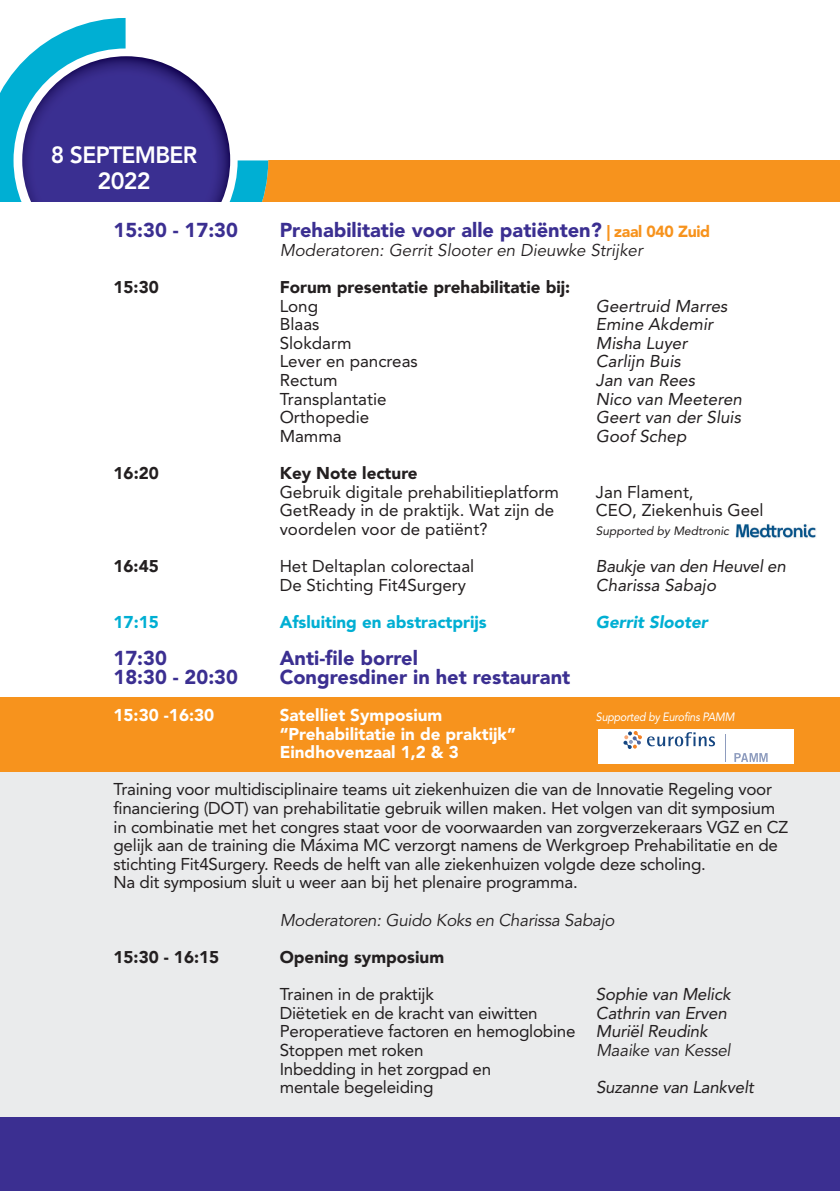
<style>
.page{position:relative;width:840px;height:1191px;background:#fff}
.page>*{position:absolute;margin:0;border:0;box-sizing:border-box;transform-origin:0 0}
.t1{font:800 23.4px/26.2px "Avenir LT Std";letter-spacing:-.03em;color:#fff;text-align:center}
.t2{font:900 20px "Avenir LT Std";color:#3b2f91}
.t3{font:17px/18.6px "Avenir LT Std";letter-spacing:-.015em;color:#231f20}
.t4{font:italic 17px "Avenir LT Std";color:#231f20}
.t5{font:italic 17px "Avenir LT Std";letter-spacing:-.015em;color:#231f20}
.t6{font:900 17px "Avenir";color:#231f20}
.t7{font:900 17px/18.6px "Avenir LT Std";color:#fff}
.t8{font:900 17px "Avenir LT Std";color:#00afd3}
.t9{font:italic 17px "Avenir LT Std";letter-spacing:-.02em;color:#231f20}
.t10{font:900 17px "Avenir LT Std";color:#231f20}
.t11{font:italic 900 17px "Avenir LT Std";color:#00afd3}
.t12{font:italic 12px "Avenir LT Std";letter-spacing:-.02em;color:#fff;scale:.9 1}
.t13{font:italic 12px "Avenir LT Std";color:#231f20}
.s1{font-size:16px;color:#f7931d}
.s2{font-style:italic}
</style>
<div class="page">
<div style="left:0;top:697px;width:839px;height:422px;background:#eaebec"></div>
<div style="left:57px;top:160px;width:782px;height:42px;background:#f7931d"></div>
<div style="left:0;top:1117px;width:839px;height:74px;background:#3b2f91"></div>
<svg style="left:0;top:18px;width:268px;height:184px"></svg>
<img style="left:22px;top:56px;width:208px;height:208px;border-radius:104px">
<div style="left:0;top:202px;width:420px;height:121px;background:#fff"></div>
<div style="left:0;top:697px;width:839px;height:75px;background:#f7931d"></div>
<div style="left:597px;top:729px;width:195px;height:35px;background:#fff"></div>
<svg style="left:734px;top:753px;width:33px;height:9px"></svg>
<svg style="left:623px;top:731px;width:91px;height:18px"></svg>
<img style="left:735px;top:524px;width:80px;height:14px">
<h1 class="t1" style="left:51px;top:142px;width:148px">8 SEPTEMBER<br>2022</h1>
<p class="t2" style="left:113px;top:218px;width:126px">15:30 - 17:30</p>
<p class="t2" style="left:279px;top:218px;width:432px">Prehabilitatie voor alle patiënten? <span class="s1">| zaal 040 Zuid</span></p>
<p class="t5" style="left:279px;top:240px;width:364px">Moderatoren: Gerrit Slooter en Dieuwke Strijker</p>
<p class="t6" style="left:113px;top:272px;width:47px">15:30</p>
<p class="t6" style="left:279px;top:272px;width:292px">Forum presentatie prehabilitatie bij:</p>
<p class="t3" style="left:279px;top:296px;width:40px">Long</p>
<p class="t4" style="left:595px;top:296px;width:133px">Geertruid Marres</p>
<p class="t3" style="left:279px;top:315px;width:41px">Blaas</p>
<p class="t4" style="left:595px;top:314px;width:119px">Emine Akdemir</p>
<p class="t3" style="left:279px;top:334px;width:73px">Slokdarm</p>
<p class="t4" style="left:595px;top:333px;width:93px">Misha Luyer</p>
<p class="t3" style="left:279px;top:352px;width:139px">Lever en pancreas</p>
<p class="t4" style="left:595px;top:352px;width:86px">Carlijn Buis</p>
<p class="t3" style="left:279px;top:371px;width:59px">Rectum</p>
<p class="t4" style="left:595px;top:370px;width:100px">Jan van Rees</p>
<p class="t3" style="left:279px;top:389px;width:108px">Transplantatie</p>
<p class="t4" style="left:595px;top:389px;width:147px">Nico van Meeteren</p>
<p class="t3" style="left:279px;top:408px;width:91px">Orthopedie</p>
<p class="t4" style="left:595px;top:407px;width:146px">Geert van der Sluis</p>
<p class="t3" style="left:279px;top:427px;width:64px">Mamma</p>
<p class="t4" style="left:595px;top:426px;width:92px">Goof Schep</p>
<p class="t6" style="left:113px;top:458px;width:47px">16:20</p>
<p class="t10" style="left:279px;top:463px;width:139px">Key Note lecture</p>
<p class="t3" style="left:279px;top:482px;width:280px">Gebruik digitale prehabilitieplatform</p>
<p class="t3" style="left:595px;top:482px;width:99px">Jan Flament,</p>
<p class="t3" style="left:279px;top:501px;width:276px">GetReady in de praktijk. Wat zijn de</p>
<p class="t3" style="left:595px;top:501px;width:169px">CEO, Ziekenhuis Geel</p>
<p class="t3" style="left:279px;top:520px;width:209px">voordelen voor de patiënt?</p>
<p class="t13" style="left:595px;top:524px;width:134px">Supported by Medtronic</p>
<p class="t6" style="left:113px;top:551px;width:47px">16:45</p>
<p class="t3" style="left:279px;top:557px;width:196px">Het Deltaplan colorectaal</p>
<p class="t9" style="left:595px;top:556px;width:191px">Baukje van den Heuvel en</p>
<p class="t3" style="left:279px;top:575px;width:188px">De Stichting Fit4Surgery</p>
<p class="t4" style="left:595px;top:575px;width:122px">Charissa Sabajo</p>
<p class="t8" style="left:113px;top:612px;width:47px">17:15</p>
<p class="t8" style="left:279px;top:612px;width:208px">Afsluiting en abstractprijs</p>
<p class="t11" style="left:595px;top:612px;width:113px">Gerrit Slooter</p>
<p class="t2" style="left:113px;top:646px;width:55px">17:30</p>
<p class="t2" style="left:279px;top:646px;width:140px">Anti-file borrel</p>
<p class="t2" style="left:113px;top:664px;width:126px">18:30 - 20:30</p>
<p class="t2" style="left:279px;top:664px;width:292px">Congresdiner in het restaurant</p>
<p class="t7" style="left:113px;top:705px;width:102px">15:30 -16:30</p>
<p class="t7" style="left:279px;top:705px;width:164px">Satelliet Symposium</p>
<p class="t12" style="left:595px;top:710px;width:155px">Supported by Eurofins PAMM</p>
<p class="t7" style="left:279px;top:724px;width:237px">“Prehabilitatie in de praktijk”<br>Eindhovenzaal 1,2 &amp; 3</p>
<p class="t3" style="left:113px;top:780px;width:675px">Training voor multidisciplinaire teams uit ziekenhuizen die van de Innovatie Regeling voor financiering (DOT) van prehabilitatie gebruik willen maken. Het volgen van dit symposium in combinatie met het congres staat voor de voorwaarden van zorgverzekeraars VGZ en CZ gelijk aan de training die Máxima MC verzorgt namens de Werkgroep Prehabilitatie en de stichting Fit4Surgery. Reeds de helft van alle ziekenhuizen volgde deze scholing.<br>Na dit symposium sluit u weer aan bij het plenaire programma.</p>
<p class="t5" style="left:279px;top:910px;width:336px">Moderatoren: Guido Koks en Charissa Sabajo</p>
<p class="t6" style="left:113px;top:942px;width:107px">15:30 - 16:15</p>
<p class="t6" style="left:279px;top:942px;width:166px">Opening symposium</p>
<p class="t3" style="left:279px;top:985px;width:155px">Trainen in de praktijk</p>
<p class="t4" style="left:595px;top:984px;width:136px">Sophie van Melick</p>
<p class="t3" style="left:279px;top:1003px;width:259px">Diëtetiek en de kracht van eiwitten</p>
<p class="t3" style="left:279px;top:1003px;width:448px;text-indent:316px"><span class="s2">Cathrin van Erven<br></span>Peroperatieve factoren en hemoglobine <span class="s2">Muriël Reudink<br></span>Stoppen met roken</p>
<p class="t5" style="left:595px;top:1040px;width:136px">Maaike van Kessel</p>
<p class="t3" style="left:279px;top:1059px;width:213px">Inbedding in het zorgpad en mentale begeleiding</p>
<p class="t4" style="left:595px;top:1077px;width:159px">Suzanne van Lankvelt</p>
</div>
